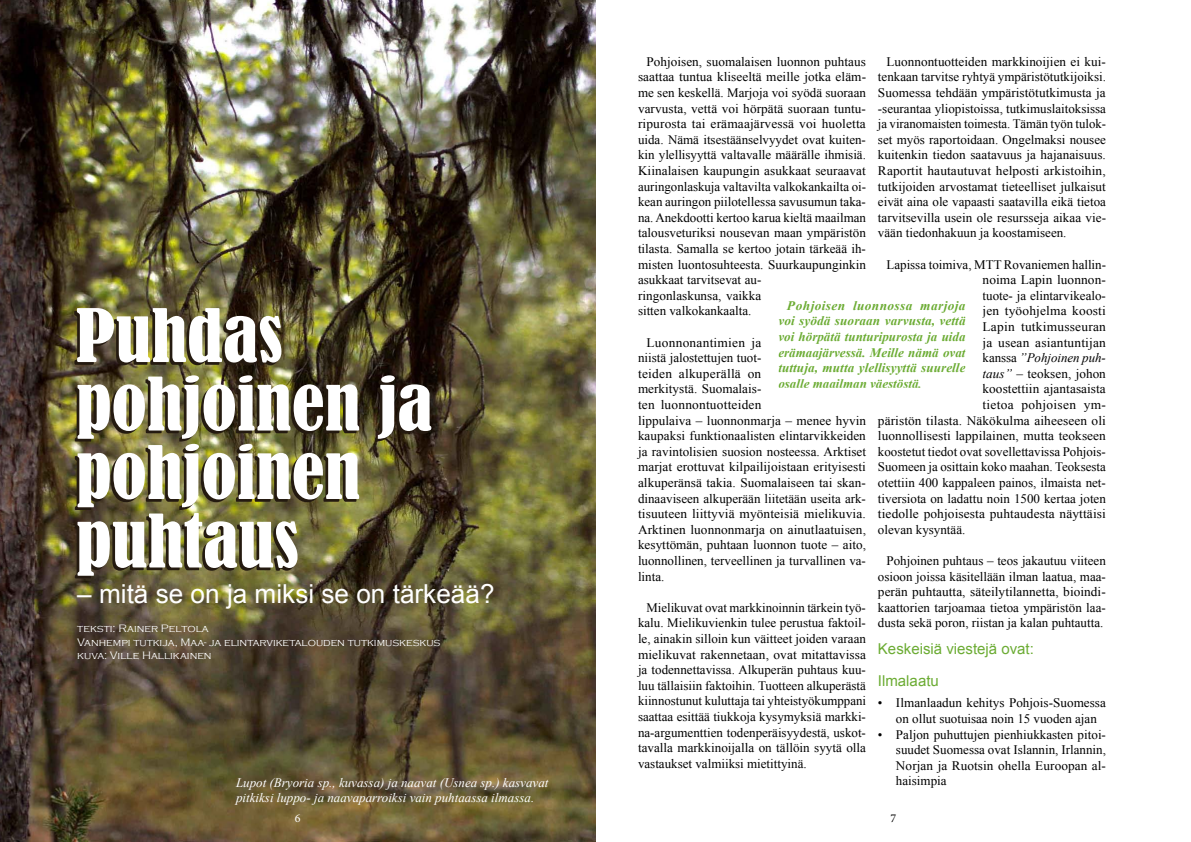
<style>
.page{position:relative;width:1191px;height:842px;background:#fff}
.page>*{position:absolute;margin:0;border:0;box-sizing:border-box;transform-origin:0 0}
.t1{font:condensed 68.5px/68.5px "Bernard";color:#fff;scale:1.07 1}
.t2{font:26.2px "Arial";color:#fff}
.t3{font:15px/32.2px "Arial";color:#6cac34}
.t4{font:13px/15.6px "Times New Roman";color:#000;text-align:justify}
.t5{font:italic 700 13px/15.6px "Times New Roman";color:#6cac34;text-align:justify}
.t6{font:italic 13px/15.6px "Times New Roman";color:#fff}
.t7{font:italic 13px "Times New Roman";color:#000}
.t8{font:13px "Times New Roman";letter-spacing:.025em;color:#000}
.t9{font:12px "Minion Pro";color:#fff}
.t10{font:12px "Minion Pro";color:#000}
.t11{font:300 11px/13.2px "Copperplate Gothic";color:#fff}
.s1{font-style:normal}
.s2{font-style:italic}
</style>
<div class="page">
<img style="left:0;top:0;width:595px;height:842px">
<p class="t4" style="left:638px;top:53px;width:229px;text-align:left;text-indent:9px">Pohjoisen, suomalaisen luonnon puhtaus saattaa tuntua kliseeltä meille jotka eläm&shy;me sen keskellä. Marjoja voi syödä suoraan varvusta, vettä voi hörpätä suoraan tuntu&shy;ripurosta tai erämaajärvessä voi huoletta uida. Nämä itsestäänselvyydet ovat kuiten&shy;kin ylellisyyttä valtavalle määrälle ihmisiä.<br>Kiinalaisen kaupungin asukkaat seuraavat auringonlaskuja valtavilta valkokankailta oi&shy;kean auringon piilotellessa savusumun taka&shy;na. Anekdootti kertoo karua kieltä maailman talousveturiksi nousevan maan ympäristön tilasta. Samalla se kertoo jotain tärkeää ih&shy;misten luontosuhteesta. Suurkaupunginkin asukkaat tarvitsevat au-<br>ringonlaskunsa, vaikka<br>sitten valkokankaalta.</p>
<p class="t4" style="left:638px;top:334px;width:229px;text-align:left;text-indent:9px">Luonnonantimien ja<br>niistä jalostettujen tuot-<br>teiden alkuperällä on<br>merkitystä. Suomalais-<br>ten luonnontuotteiden<br>lippulaiva – luonnonmarja – menee hyvin kaupaksi funktionaalisten elintarvikkeiden ja ravintolisien suosion nosteessa. Arktiset marjat erottuvat kilpailijoistaan erityisesti alkuperänsä takia. Suomalaiseen tai skan&shy;dinaaviseen alkuperään liitetään useita ark&shy;tisuuteen liittyviä myönteisiä mielikuvia.<br>Arktinen luonnonmarja on ainutlaatuisen, kesyttömän, puhtaan luonnon tuote – aito, luonnollinen, terveellinen ja turvallinen va&shy;linta.</p>
<p class="t4" style="left:638px;top:599px;width:230px;text-indent:9px">Mielikuvat ovat markkinoinnin tärkein työ&shy;kalu. Mielikuvienkin tulee perustua faktoil&shy;le, ainakin silloin kun väitteet joiden varaan mielikuvat rakennetaan, ovat mitattavissa ja todennettavissa. Alkuperän puhtaus kuu&shy;luu tällaisiin faktoihin. Tuotteen alkuperästä kiinnostunut kuluttaja tai yhteistyökumppani saattaa esittää tiukkoja kysymyksiä markki&shy;na-argumenttien todenperäisyydestä, uskot&shy;tavalla markkinoijalla on tällöin syytä olla vastaukset valmiiksi mietittyinä.</p>
<p class="t4" style="left:878px;top:53px;width:230px;text-indent:9px">Luonnontuotteiden markkinoijien ei kui&shy;tenkaan tarvitse ryhtyä ympäristötutkijoiksi.<br>Suomessa tehdään ympäristötutkimusta ja -seurantaa yliopistoissa, tutkimuslaitoksissa ja viranomaisten toimesta. Tämän työn tulok&shy;set myös raportoidaan. Ongelmaksi nousee kuitenkin tiedon saatavuus ja hajanaisuus.<br>Raportit hautautuvat helposti arkistoihin, tutkijoiden arvostamat tieteelliset julkaisut eivät aina ole vapaasti saatavilla eikä tietoa tarvitsevilla usein ole resursseja aikaa vie&shy;vään tiedonhakuun ja koostamiseen.</p>
<p class="t4" style="left:886px;top:256px;width:221px">Lapissa toimiva, MTT Rovaniemen hallin-</p>
<p class="t4" style="left:982px;top:272px;width:125px">noima Lapin luonnon-</p>
<p class="t4" style="left:982px;top:287px;width:125px">tuote- ja elintarvikealo-</p>
<p class="t4" style="left:982px;top:303px;width:125px">jen työohjelma koosti</p>
<p class="t4" style="left:982px;top:319px;width:125px">Lapin tutkimusseuran</p>
<p class="t4" style="left:982px;top:334px;width:125px">ja usean asiantuntijan</p>
<p class="t7" style="left:982px;top:349px;width:125px"><span class="s1">kanssa</span> ”Pohjoinen puh-</p>
<p class="t4" style="left:982px;top:365px;width:125px"><span class="s2">taus”</span> – teoksen, johon</p>
<p class="t4" style="left:982px;top:381px;width:125px">koostettiin ajantasaista</p>
<p class="t8" style="left:982px;top:396px;width:125px">tietoa pohjoisen ym-</p>
<p class="t4" style="left:878px;top:412px;width:229px">päristön tilasta. Näkökulma aiheeseen oli</p>
<p class="t4" style="left:878px;top:428px;width:229px">luonnollisesti lappilainen, mutta teokseen</p>
<p class="t4" style="left:878px;top:443px;width:229px">koostetut tiedot ovat sovellettavissa Pohjois-</p>
<p class="t4" style="left:878px;top:459px;width:229px">Suomeen ja osittain koko maahan. Teoksesta</p>
<p class="t4" style="left:878px;top:475px;width:229px">otettiin 400 kappaleen painos, ilmaista net-</p>
<p class="t4" style="left:878px;top:490px;width:229px">tiversiota on ladattu noin 1500 kertaa joten</p>
<p class="t4" style="left:878px;top:506px;width:229px">tiedolle pohjoisesta puhtaudesta näyttäisi</p>
<p class="t4" style="left:878px;top:521px;width:89px">olevan kysyntää.</p>
<p class="t4" style="left:878px;top:553px;width:229px;text-indent:9px">Pohjoinen puhtaus – teos jakautuu viiteen osioon joissa käsitellään ilman laatua, maa&shy;perän puhtautta, säteilytilannetta, bioindi&shy;kaattorien tarjoamaa tietoa ympäristön laa&shy;dusta sekä poron, riistan ja kalan puhtautta.</p>
<p class="t3" style="left:878px;top:633px;width:157px">Keskeisiä viestejä ovat:<br>Ilmalaatu</p>
<p class="t4" style="left:896px;top:695px;width:211px;text-indent:-18px">• Ilmanlaadun kehitys Pohjois-Suomessa on ollut suotuisaa noin 15 vuoden ajan</p>
<p class="t4" style="left:896px;top:726px;width:211px;text-indent:-18px">• Paljon puhuttujen pienhiukkasten pitoi&shy;suudet Suomessa ovat Islannin, Irlannin, Norjan ja Ruotsin ohella Euroopan al&shy;haisimpia</p>
<h1 class="t1" style="left:76px;top:302px;width:335px">Puhdas pohjoinen ja pohjoinen puhtaus</h1>
<p class="t5" style="left:778px;top:297px;width:189px;text-indent:9px">Pohjoisen luonnossa marjoja voi syödä suoraan varvusta, vettä voi hörpätä tunturipurosta ja uida erämaajärvessä. Meille nämä ovat tuttuja, mutta ylellisyyttä suurelle osalle maailman väestöstä.</p>
<h2 class="t2" style="left:77px;top:576px;width:419px">– mitä se on ja miksi se on tärkeää?</h2>
<p class="t11" style="left:77px;top:622px;width:365px">teksti: Rainer Peltola<br>Vanhempi tutkija, Maa- ja elintarviketalouden tutkimuskeskus kuva: Ville Hallikainen</p>
<p class="t6" style="left:236px;top:774px;width:314px">Lupot (Bryoria sp., kuvassa) ja naavat (Usnea sp.) kasvavat pitkiksi luppo- ja naavaparroiksi vain puhtaassa ilmassa.</p>
<p class="t9" style="left:295px;top:810px;width:7px">6</p>
<p class="t10" style="left:890px;top:810px;width:7px">7</p>
</div>
